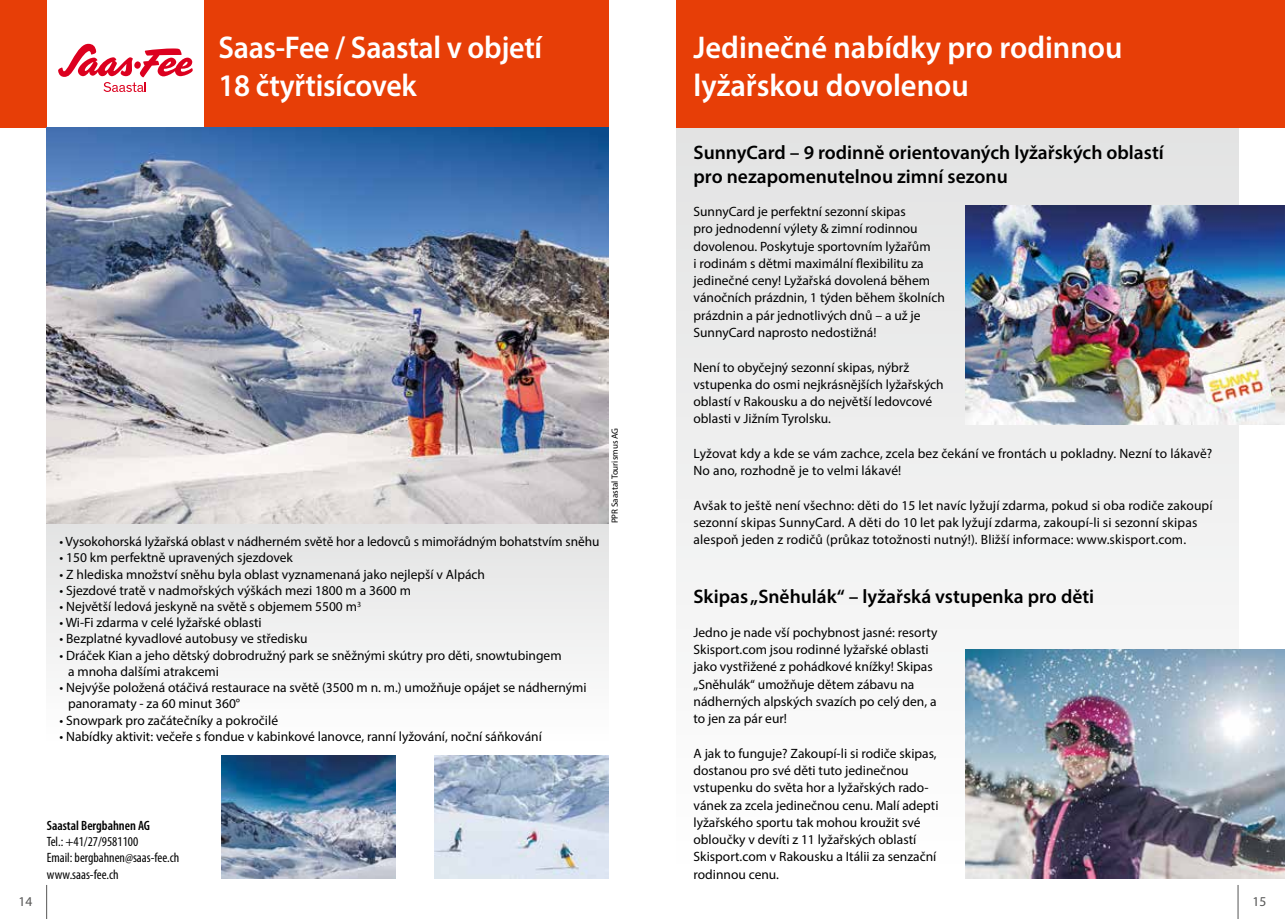
<style>
.page{position:relative;width:1285px;height:919px;background:#fff}
.page>*{position:absolute;margin:0;border:0;box-sizing:border-box;transform-origin:0 0}
.t1{font:600 31.5px/37.8px "Myriad Pro";color:#fff}
.t2{font:600 31.5px/37.8px "Myriad Pro";color:#fff;scale:.95 1}
.t3{font:600 19.5px/23.4px "Myriad Pro";color:#000}
.t4{font:13.5px/17.2px "Myriad Pro";color:#000}
.t5{font:condensed 13.5px/16.2px "Myriad Pro";color:#000}
.t6{font:600 condensed 13.5px "Myriad Pro";color:#000}
.t7{font:13.5px "Myriad Pro";color:#565655}
.t8{font:9px "Myriad Pro";color:#000}
</style>
<div class="page">
<div style="left:204px;top:0;width:404px;height:128px;background:#e73e07"></div>
<div style="left:0;top:0;width:47px;height:128px;background:#e73e07"></div>
<img style="left:221px;top:755px;width:174px;height:123px">
<img style="left:434px;top:755px;width:174px;height:123px">
<div style="left:47px;top:523px;width:561px;height:221px;background:linear-gradient(to right,#f1f1f1,#f1f1f1)"></div>
<hr style="left:46px;top:884px;width:1px;height:34px;background:#565655">
<hr style="left:1237px;top:884px;width:1px;height:34px;background:#565655">
<img style="left:47px;top:128px;width:561px;height:395px">
<div style="left:676px;top:128px;width:561px;height:750px;background:linear-gradient(to right,#f1f1f1,#eee)"></div>
<div style="left:676px;top:0;width:608px;height:128px;background:#e73e07"></div>
<img style="left:965px;top:649px;width:319px;height:229px">
<img style="left:965px;top:205px;width:319px;height:219px">
<svg style="left:58px;top:44px;width:135px;height:48px"></svg>
<h1 class="t2" style="left:218px;top:28px;width:342px">Saas-Fee / Saastal v objetí<br>18 čtyřtisícovek</h1>
<p class="t4" style="left:60px;top:533px;width:541px">• Vysokohorská lyžařská oblast v nádherném světě hor a ledovců s mimořádným bohatstvím sněhu</p>
<p class="t4" style="left:60px;top:549px;width:235px">• 150 km perfektně upravených sjezdovek</p>
<p class="t4" style="left:60px;top:565px;width:427px">• Z hlediska množství sněhu byla oblast vyznamenaná jako nejlepší v Alpách</p>
<p class="t4" style="left:60px;top:581px;width:353px">• Sjezdové tratě v nadmořských výškách mezi 1800 m a 3600 m</p>
<p class="t4" style="left:60px;top:597px;width:303px">• Největší ledová jeskyně na světě s objemem 5500 m<sup>3</sup></p>
<p class="t4" style="left:60px;top:614px;width:204px">• Wi-Fi zdarma v celé lyžařské oblasti</p>
<p class="t4" style="left:60px;top:630px;width:249px">• Bezplatné kyvadlové autobusy ve středisku</p>
<p class="t4" style="left:68px;top:646px;width:495px;line-height:16.2px;text-indent:-9px">• Dráček Kian a jeho dětský dobrodružný park se sněžnými skútry pro děti, snowtubingem a mnoha dalšími atrakcemi</p>
<p class="t4" style="left:68px;top:679px;width:520px;line-height:16.2px;text-indent:-9px">• Nejvýše položená otáčivá restaurace na světě (3500 m n. m.) umožňuje opájet se nádhernými panoramaty - za 60 minut 360°</p>
<p class="t4" style="left:60px;top:711px;width:220px">• Snowpark pro začátečníky a pokročilé</p>
<p class="t4" style="left:60px;top:727px;width:483px">• Nabídky aktivit: večeře s fondue v kabinkové lanovce, ranní lyžování, noční sáňkování</p>
<p class="t8" style="left:609px;top:523px;width:97px;rotate:-90deg">PPR Saastal Tourismus AG</p>
<p class="t6" style="left:47px;top:818px;width:105px">Saastal Bergbahnen AG</p>
<p class="t5" style="left:47px;top:833px;width:134px">Tel.: +41/27/9581100<br>Email: bergbahnen@saas-fee.ch www.saas-fee.ch</p>
<h1 class="t1" style="left:693px;top:28px;width:430px">Jedinečné nabídky pro rodinnou lyžařskou dovolenou</h1>
<h2 class="t3" style="left:693px;top:140px;width:471px">SunnyCard – 9 rodinně orientovaných lyžařských oblastí pro nezapomenutelnou zimní sezonu</h2>
<p class="t4" style="left:693px;top:203px;width:253px">SunnyCard je perfektní sezonní skipas<br>pro jednodenní výlety &amp; zimní rodinnou dovolenou. Poskytuje sportovním lyžařům<br>i rodinám s dětmi maximální flexibilitu za jedinečné ceny! Lyžařská dovolená během vánočních prázdnin, 1 týden během školních prázdnin a pár jednotlivých dnů – a už je SunnyCard naprosto nedostižná!</p>
<p class="t4" style="left:693px;top:358px;width:252px">Není to obyčejný sezonní skipas, nýbrž vstupenka do osmi nejkrásnějších lyžařských oblastí v Rakousku a do největší ledovcové oblasti v Jižním Tyrolsku.</p>
<p class="t4" style="left:693px;top:444px;width:520px">Lyžovat kdy a kde se vám zachce, zcela bez čekání ve frontách u pokladny. Nezní to lákavě?<br>No ano, rozhodně je to velmi lákavé!</p>
<p class="t4" style="left:693px;top:496px;width:520px">Avšak to ještě není všechno: děti do 15 let navíc lyžují zdarma, pokud si oba rodiče zakoupí sezonní skipas SunnyCard. A děti do 10 let pak lyžují zdarma, zakoupí-li si sezonní skipas alespoň jeden z rodičů (průkaz totožnosti nutný!). Bližší informace: www.skisport.com.</p>
<h2 class="t3" style="left:693px;top:584px;width:402px">Skipas „Sněhulák“ – lyžařská vstupenka pro děti</h2>
<p class="t4" style="left:693px;top:623px;width:245px">Jedno je nade vší pochybnost jasné: resorty Skisport.com jsou rodinné lyžařské oblasti jako vystřižené z pohádkové knížky! Skipas „Sněhulák“ umožňuje dětem zábavu na nádherných alpských svazích po celý den, a to jen za pár eur!</p>
<p class="t4" style="left:693px;top:744px;width:246px">A jak to funguje? Zakoupí-li si rodiče skipas, dostanou pro své děti tuto jedinečnou vstupenku do světa hor a lyžařských rado&shy;vánek za zcela jedinečnou cenu. Malí adepti lyžařského sportu tak mohou kroužit své obloučky v devíti z 11 lyžařských oblastí Skisport.com v Rakousku a Itálii za senzační rodinnou cenu.</p>
<p class="t7" style="left:19px;top:892px;width:15px">14</p>
<p class="t7" style="left:1252px;top:892px;width:15px">15</p>
</div>
